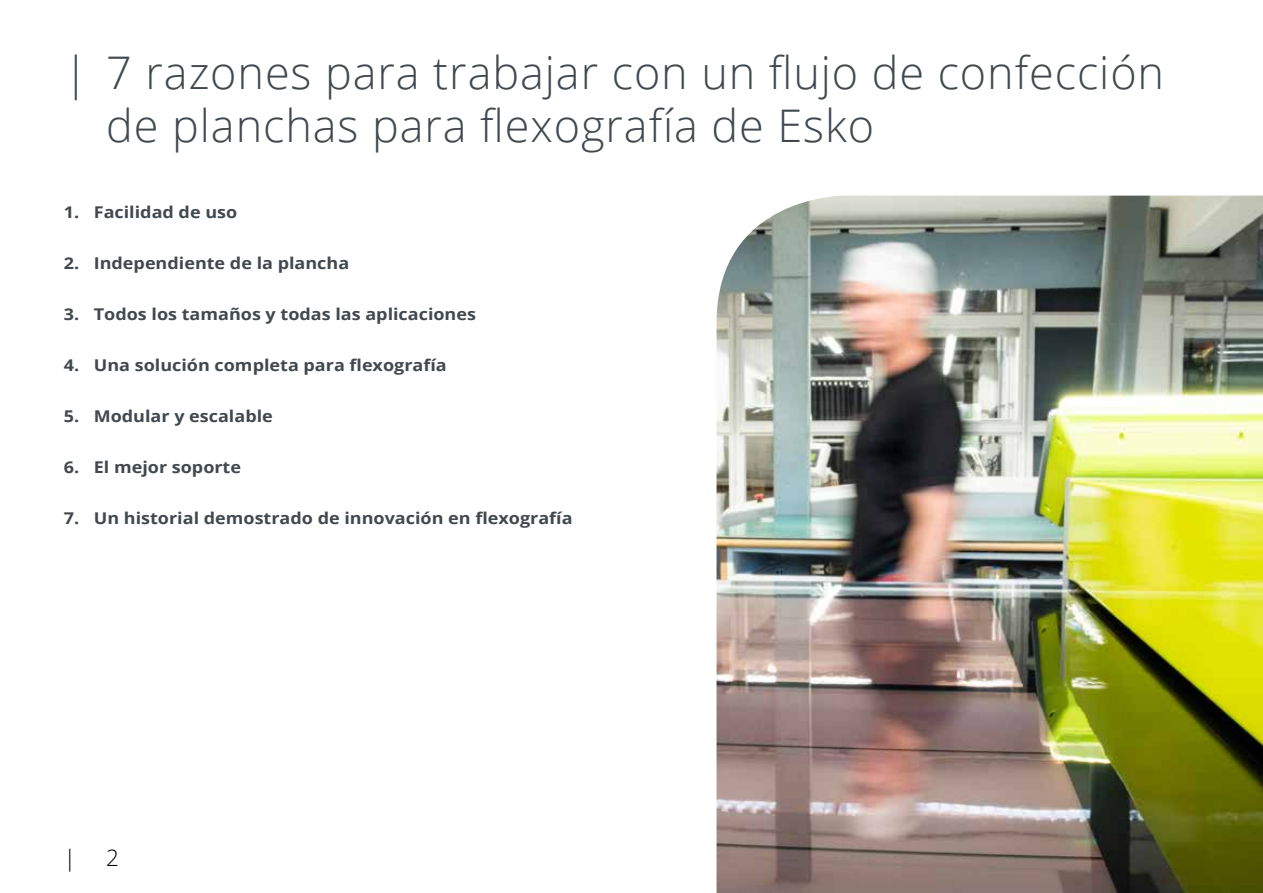
<style>
.page{position:relative;width:1263px;height:893px;background:#fff}
.page>*{position:absolute;margin:0;border:0;box-sizing:border-box;transform-origin:0 0}
.t1{font:300 45px/52.5px "Open Sans";letter-spacing:.02em;color:#41494f}
.t2{font:300 22.5px "Open Sans";color:#000}
.t3{font:700 16.2px "Open Sans";color:#41494f;scale:1.11 1}
</style>
<div class="page">
<img style="left:716px;top:196px;width:547px;height:697px">
<h1 class="t1" style="left:106px;top:46px;width:1059px;text-indent:-43px">| 7 razones para trabajar con un flujo de confección de planchas para flexografía de Esko</h1>
<p class="t3" style="left:64px;top:201px;width:158px">1. Facilidad de uso</p>
<p class="t3" style="left:64px;top:252px;width:259px">2. Independiente de la plancha</p>
<p class="t3" style="left:64px;top:303px;width:373px">3. Todos los tamaños y todas las aplicaciones</p>
<p class="t3" style="left:64px;top:354px;width:346px">4. Una solución completa para flexografía</p>
<p class="t3" style="left:64px;top:405px;width:190px">5. Modular y escalable</p>
<p class="t3" style="left:64px;top:456px;width:161px">6. El mejor soporte</p>
<p class="t3" style="left:64px;top:507px;width:460px">7. Un historial demostrado de innovación en flexografía</p>
<h2 class="t2" style="left:64px;top:842px;width:14px">|</h2>
<h2 class="t2" style="left:106px;top:842px;width:14px">2</h2>
</div>
